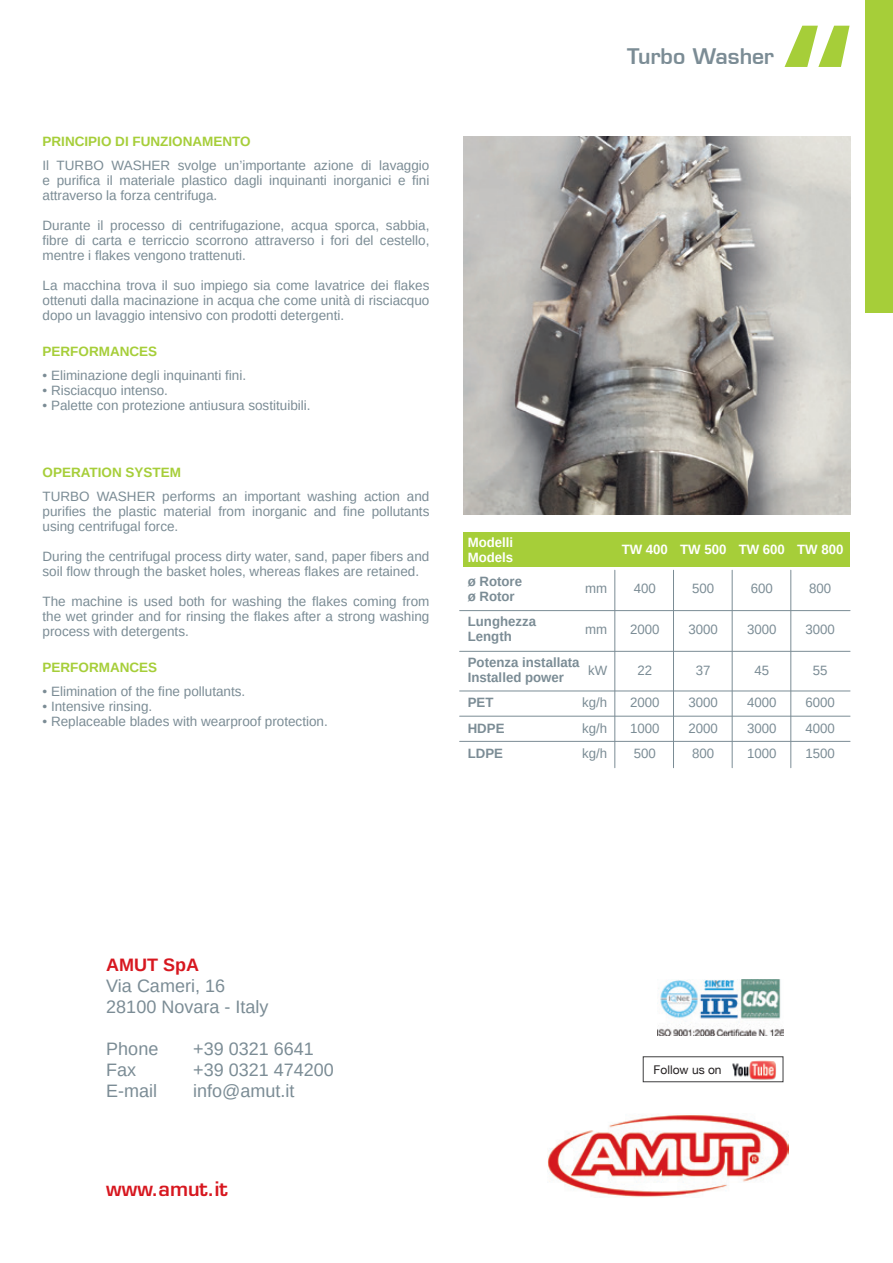
<style>
.page{position:relative;width:893px;height:1263px;background:#fff}
.page>*{position:absolute;margin:0;border:0;box-sizing:border-box;transform-origin:0 0}
.t1{font:600 21px "Eurostile";color:#7b8c95}
.t2{font:600 19.5px "Eurostile LT Std";color:#d7171f}
.t3{font:18px/21px "Liberation Sans";color:#7b8c95}
.t4{font:700 18px "Liberation Sans";color:#d7171f}
.t5{font:13.5px/15px "Liberation Sans";color:#7b8c95;text-align:justify}
.t6{font:700 13.5px/15px "Liberation Sans";color:#7b8c95}
.t7{font:700 13.5px "Liberation Sans";color:#a6ce39}
.t8{font:700 13.5px "Liberation Sans";color:#fff}
.t9{font:12px "Helvetica Neue";color:#231f20}
</style>
<div class="page">
<div style="left:463px;top:532px;width:387px;height:35px;background:#a6ce39"></div>
<svg style="left:784px;top:26px;width:65px;height:41px"></svg>
<img style="left:548px;top:1115px;width:241px;height:82px">
<img style="left:658px;top:979px;width:125px;height:57px">
<div style="left:865px;top:0;width:28px;height:313px;background:#a6ce39"></div>
<div style="left:643px;top:1056px;width:140px;height:26px;border:1px solid #3e3e3f"></div>
<img style="left:732px;top:1060px;width:45px;height:19px">
<img style="left:463px;top:136px;width:387px;height:378px">
<hr style="left:673px;top:570px;width:1px;height:198px;background:#7b8c95">
<hr style="left:614px;top:570px;width:1px;height:198px;background:#7b8c95">
<hr style="left:790px;top:570px;width:1px;height:198px;background:#7b8c95">
<hr style="left:460px;top:610px;width:390px;height:1px;background:#7b8c95">
<hr style="left:460px;top:651px;width:390px;height:1px;background:#7b8c95">
<hr style="left:460px;top:691px;width:390px;height:1px;background:#7b8c95">
<hr style="left:460px;top:716px;width:390px;height:1px;background:#7b8c95">
<hr style="left:460px;top:741px;width:390px;height:1px;background:#7b8c95">
<hr style="left:732px;top:570px;width:1px;height:198px;background:#7b8c95">
<p class="t7" style="left:43px;top:132px;width:210px">PRINCIPIO DI FUNZIONAMENTO</p>
<p class="t5" style="left:43px;top:158px;width:388px">Il Turbo Washer svolge un’importante azione di lavaggio e purifica il materiale plastico dagli inquinanti inorganici e fini attraverso la forza centrifuga.</p>
<p class="t5" style="left:43px;top:218px;width:388px">Durante il processo di centrifugazione, acqua sporca, sabbia, fibre di carta e terriccio scorrono attraverso i fori del cestello, mentre i flakes vengono trattenuti.</p>
<p class="t5" style="left:43px;top:278px;width:388px">La macchina trova il suo impiego sia come lavatrice dei flakes ottenuti dalla macinazione in acqua che come unità di risciacquo dopo un lavaggio intensivo con prodotti detergenti.</p>
<p class="t7" style="left:43px;top:342px;width:116px">PERFORMANCES</p>
<p class="t5" style="left:43px;top:368px;width:205px">• Eliminazione degli inquinanti fini.</p>
<p class="t5" style="left:43px;top:383px;width:127px">• Risciacquo intenso.</p>
<p class="t5" style="left:43px;top:398px;width:270px">• Palette con protezione antiusura sostituibili.</p>
<p class="t7" style="left:43px;top:463px;width:140px">OPERATION SYSTEM</p>
<p class="t5" style="left:43px;top:488px;width:388px">Turbo Washer performs an important washing action and purifies the plastic material from inorganic and fine pollutants using centrifugal force.</p>
<p class="t5" style="left:43px;top:548px;width:388px">During the centrifugal process dirty water, sand, paper fibers and soil flow through the basket holes, whereas flakes are retained.</p>
<p class="t5" style="left:43px;top:593px;width:388px">The machine is used both for washing the flakes coming from the wet grinder and for rinsing the flakes after a strong washing process with detergents.</p>
<p class="t7" style="left:43px;top:658px;width:116px">PERFORMANCES</p>
<p class="t5" style="left:43px;top:683px;width:204px">• Elimination of the fine pollutants.</p>
<p class="t5" style="left:43px;top:698px;width:111px">• Intensive rinsing.</p>
<p class="t5" style="left:43px;top:713px;width:287px">• Replaceable blades with wearproof protection.</p>
<h1 class="t1" style="left:627px;top:43px;width:148px">Turbo Washer</h1>
<p class="t8" style="left:468px;top:533px;width:47px">Modelli</p>
<p class="t8" style="left:622px;top:540px;width:223px">TW 400 TW 500 TW 600 TW 800</p>
<p class="t8" style="left:468px;top:548px;width:47px">Models</p>
<p class="t6" style="left:468px;top:574px;width:56px">ø Rotore ø Rotor</p>
<p class="t5" style="left:585px;top:581px;width:24px">mm</p>
<p class="t5" style="left:634px;top:581px;width:24px">400</p>
<p class="t5" style="left:692px;top:581px;width:24px">500</p>
<p class="t5" style="left:751px;top:581px;width:24px">600</p>
<p class="t5" style="left:809px;top:581px;width:24px">800</p>
<p class="t6" style="left:468px;top:614px;width:70px">Lunghezza<br>Length</p>
<p class="t5" style="left:585px;top:622px;width:24px">mm</p>
<p class="t5" style="left:630px;top:622px;width:31px">2000</p>
<p class="t5" style="left:688px;top:622px;width:31px">3000</p>
<p class="t5" style="left:747px;top:622px;width:31px">3000</p>
<p class="t5" style="left:805px;top:622px;width:31px">3000</p>
<p class="t6" style="left:468px;top:655px;width:113px">Potenza installata<br>Installed power</p>
<p class="t5" style="left:588px;top:663px;width:21px">kW</p>
<p class="t5" style="left:637px;top:663px;width:16px">22</p>
<p class="t5" style="left:696px;top:663px;width:16px">37</p>
<p class="t5" style="left:754px;top:663px;width:16px">45</p>
<p class="t5" style="left:813px;top:663px;width:16px">55</p>
<p class="t6" style="left:468px;top:695px;width:27px">PET</p>
<p class="t5" style="left:582px;top:695px;width:27px">kg/h</p>
<p class="t5" style="left:630px;top:695px;width:31px">2000</p>
<p class="t5" style="left:688px;top:695px;width:31px">3000</p>
<p class="t5" style="left:747px;top:695px;width:31px">4000</p>
<p class="t5" style="left:805px;top:695px;width:31px">6000</p>
<p class="t6" style="left:468px;top:721px;width:38px">HDPE</p>
<p class="t5" style="left:582px;top:721px;width:27px">kg/h</p>
<p class="t5" style="left:630px;top:721px;width:31px">1000</p>
<p class="t5" style="left:688px;top:721px;width:31px">2000</p>
<p class="t5" style="left:747px;top:721px;width:31px">3000</p>
<p class="t5" style="left:805px;top:721px;width:31px">4000</p>
<p class="t6" style="left:468px;top:746px;width:37px">LDPE</p>
<p class="t5" style="left:582px;top:746px;width:27px">kg/h</p>
<p class="t5" style="left:634px;top:746px;width:24px">500</p>
<p class="t5" style="left:692px;top:746px;width:24px">800</p>
<p class="t5" style="left:747px;top:746px;width:31px">1000</p>
<p class="t5" style="left:806px;top:746px;width:31px">1500</p>
<h3 class="t4" style="left:106px;top:952px;width:94px">AMUT SpA</h3>
<h3 class="t3" style="left:106px;top:975px;width:164px">Via Cameri, 16<br>28100 Novara - Italy</h3>
<h3 class="t3" style="left:106px;top:1038px;width:54px">Phone</h3>
<h3 class="t3" style="left:193px;top:1038px;width:122px">+39 0321 6641</h3>
<h3 class="t3" style="left:106px;top:1059px;width:32px">Fax</h3>
<h3 class="t3" style="left:193px;top:1059px;width:142px">+39 0321 474200</h3>
<h3 class="t3" style="left:106px;top:1080px;width:52px">E-mail</h3>
<h3 class="t3" style="left:193px;top:1080px;width:103px">info@amut.it</h3>
<h2 class="t2" style="left:106px;top:1177px;width:123px">www.amut.it</h2>
<p class="t9" style="left:654px;top:1061px;width:69px">Follow us on</p>
</div>
